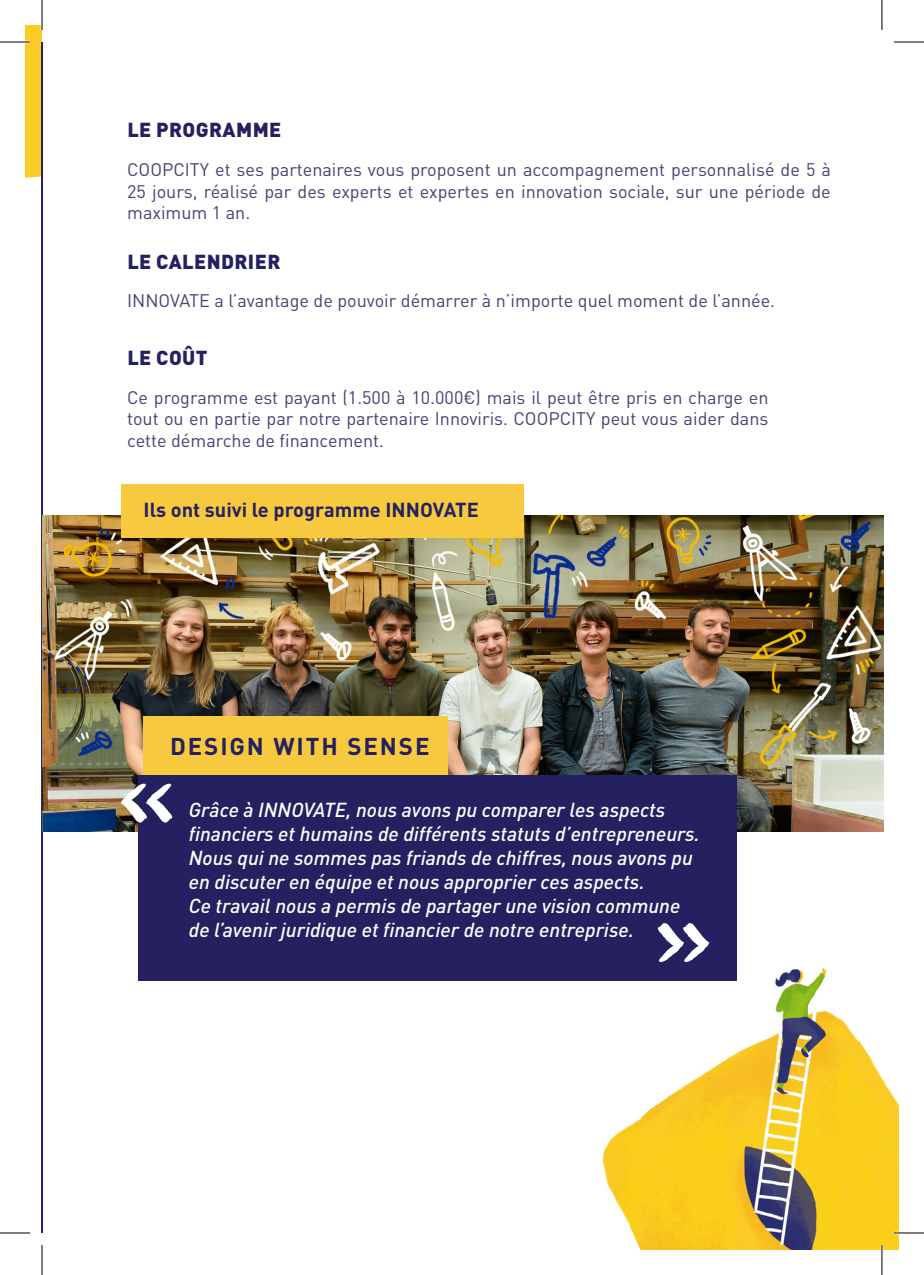
<style>
.page{position:relative;width:924px;height:1275px;background:#fff}
.page>*{position:absolute;margin:0;border:0;box-sizing:border-box;transform-origin:0 0}
.txt_courant{font:104px "Caveat Brush";color:#fff}
.t1{font:700 24px "DINOT";letter-spacing:.08em;color:#252161}
.txt_courant-2{font:italic 500 20px "DIN Pro";color:#fff}
.txt_courant-3{font:700 20px "DINOT";color:#252161}
.sous_titre_DIn{font:900 20px "DIN Pro";letter-spacing:.02em;color:#252161}
.texte_courant_2{font:18px/21.6px "DINOT";color:#464075;text-align:justify}
</style>
<div class="page">
<div style="left:25px;top:25px;width:17px;height:153px;background:#facb24"></div>
<hr style="left:41px;top:42px;width:2px;height:1191px;background:#252161">
<img style="left:552px;top:943px;width:346px;height:307px">
<img style="left:42px;top:515px;width:841px;height:316px">
<div style="left:138px;top:775px;width:598px;height:205px;background:#252161"></div>
<div style="left:143px;top:717px;width:304px;height:58px;background:#f7c93e"></div>
<div style="left:121px;top:484px;width:402px;height:53px;background:#f7c93e"></div>
<hr style="left:0;top:41px;width:30px;height:2px;background:#fff">
<hr style="left:893px;top:1231px;width:30px;height:3px;background:#fff">
<hr style="left:41px;top:0;width:2px;height:30px;background:#fff">
<hr style="left:880px;top:1245px;width:2px;height:30px;background:#fff">
<hr style="left:0;top:42px;width:30px;height:1px;background:#000">
<hr style="left:893px;top:42px;width:30px;height:1px;background:#000">
<hr style="left:0;top:1232px;width:30px;height:1px;background:#000">
<hr style="left:893px;top:1232px;width:30px;height:1px;background:#000">
<hr style="left:42px;top:0;width:1px;height:30px;background:#000">
<hr style="left:42px;top:1245px;width:1px;height:30px;background:#000">
<hr style="left:881px;top:0;width:1px;height:30px;background:#000">
<hr style="left:881px;top:1245px;width:1px;height:30px;background:#000">
<p class="sous_titre_DIn" style="left:127px;top:113px;width:155px">LE PROGRAMME</p>
<p class="texte_courant_2" style="left:127px;top:158px;width:705px">COOPCITY et ses partenaires vous proposent un accompagnement personnalisé de 5 à 25 jours, réalisé par des experts et expertes en innovation sociale, sur une période de maximum 1 an.</p>
<p class="sous_titre_DIn" style="left:127px;top:244px;width:154px">LE CALENDRIER</p>
<p class="texte_courant_2" style="left:127px;top:289px;width:649px">INNOVATE a l’avantage de pouvoir démarrer à n’importe quel moment de l’année.</p>
<p class="sous_titre_DIn" style="left:127px;top:341px;width:82px">LE COÛT</p>
<p class="texte_courant_2" style="left:127px;top:386px;width:642px">Ce programme est payant (1.500 à 10.000€) mais il peut être pris en charge en tout ou en partie par notre partenaire Innoviris. COOPCITY peut vous aider dans cette démarche de financement.</p>
<p class="txt_courant-3" style="left:143px;top:496px;width:336px">Ils ont suivi le programme INNOVATE</p>
<p class="t1" style="left:170px;top:729px;width:261px">DESIGN WITH SENSE</p>
<p class="txt_courant" style="left:117px;top:731px;width:59px">«</p>
<p class="txt_courant-2" style="left:189px;top:794px;width:477px">Grâce à INNOVATE, nous avons pu comparer les aspects</p>
<p class="txt_courant-2" style="left:189px;top:818px;width:512px">financiers et humains de différents statuts d’entrepreneurs.</p>
<p class="txt_courant-2" style="left:189px;top:842px;width:505px">Nous qui ne sommes pas friands de chiffres, nous avons pu</p>
<p class="txt_courant-2" style="left:189px;top:866px;width:457px">en discuter en équipe et nous approprier ces aspects.</p>
<p class="txt_courant-2" style="left:189px;top:890px;width:493px">Ce travail nous a permis de partager une vision commune</p>
<p class="txt_courant-2" style="left:189px;top:914px;width:446px">de l’avenir juridique et financier de notre entreprise.</p>
<p class="txt_courant" style="left:712px;top:1014px;width:59px;rotate:-180deg">«</p>
</div>
